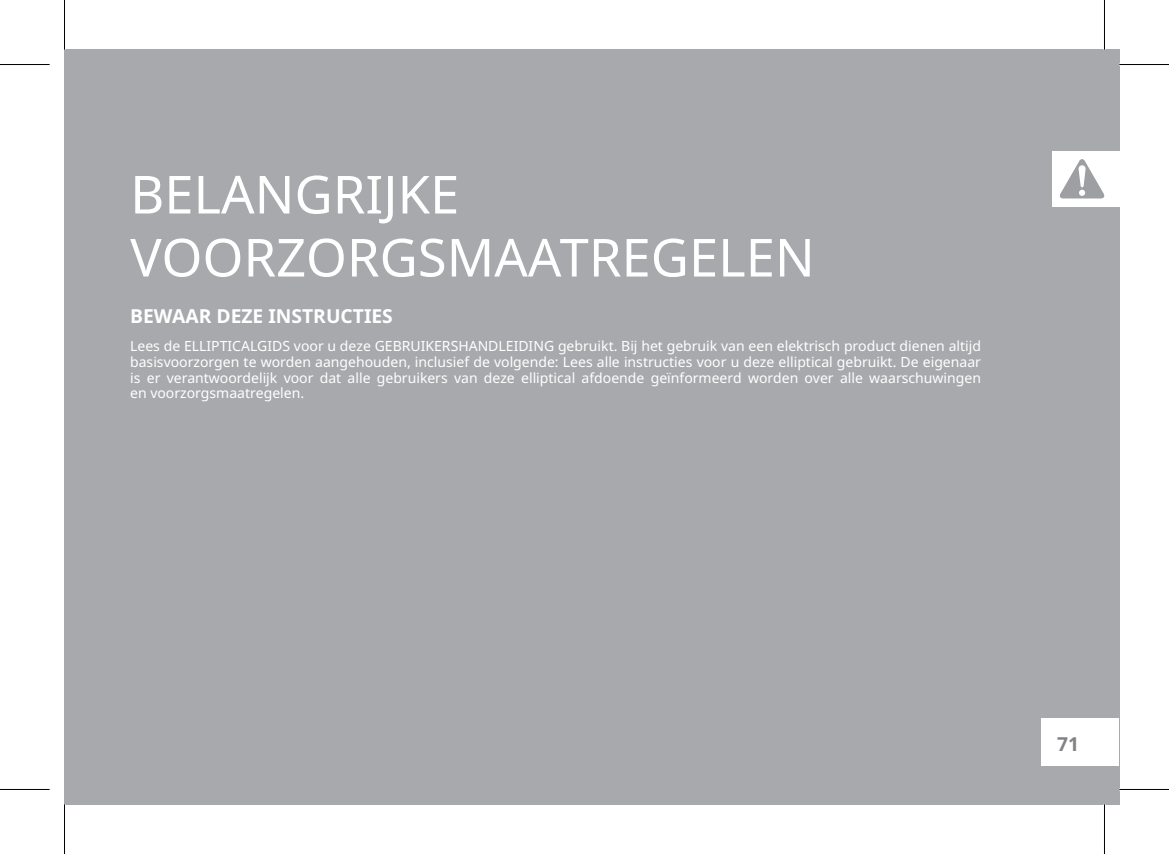
<style>
.page{position:relative;width:1169px;height:854px;background:#fff}
.page>*{position:absolute;margin:0;border:0;box-sizing:border-box;transform-origin:0 0}
.t1{font:52.5px/63px "Noto Sans";color:#fff}
.t2{font:700 19.25px "Noto Sans";color:#fff}
.t3{font:700 19.25px "Noto Sans";color:#808285}
.t4{font:14px/15.8px "Noto Sans";color:#fff;text-align:justify}
</style>
<div class="page">
<div style="left:64px;top:50px;width:1055px;height:754px;background:#a8a9ad"></div>
<div style="left:1041px;top:718px;width:78px;height:47px;background:#fff"></div>
<div style="left:1051px;top:151px;width:68px;height:55px;background:#fff"></div>
<svg style="left:1060px;top:159px;width:45px;height:39px"></svg>
<hr style="left:0;top:64px;width:50px;height:1px;background:#000">
<hr style="left:1119px;top:64px;width:49px;height:1px;background:#000">
<hr style="left:0;top:789px;width:50px;height:1px;background:#000">
<hr style="left:1119px;top:789px;width:49px;height:1px;background:#000">
<hr style="left:64px;top:0;width:1px;height:50px;background:#000">
<hr style="left:64px;top:804px;width:1px;height:49px;background:#000">
<hr style="left:1104px;top:0;width:1px;height:50px;background:#000">
<hr style="left:1104px;top:804px;width:1px;height:49px;background:#000">
<h1 class="t1" style="left:130px;top:162px;width:686px">BELANGRIJKE<br>VOORZORGSMAATREGELEN</h1>
<h2 class="t2" style="left:130px;top:302px;width:264px">BEWAAR DEZE INSTRUCTIES</h2>
<p class="t4" style="left:130px;top:338px;width:852px">Lees de ELLIPTICALGIDS voor u deze GEBRUIKERSHANDLEIDING gebruikt. Bij het gebruik van een elektrisch product dienen altijd basisvoorzorgen te worden aangehouden, inclusief de volgende: Lees alle instructies voor u deze elliptical gebruikt. De eigenaar is er verantwoordelijk voor dat alle gebruikers van deze elliptical afdoende geïnformeerd worden over alle waarschuwingen en voorzorgsmaatregelen.</p>
<h2 class="t3" style="left:1057px;top:730px;width:24px">71</h2>
</div>
